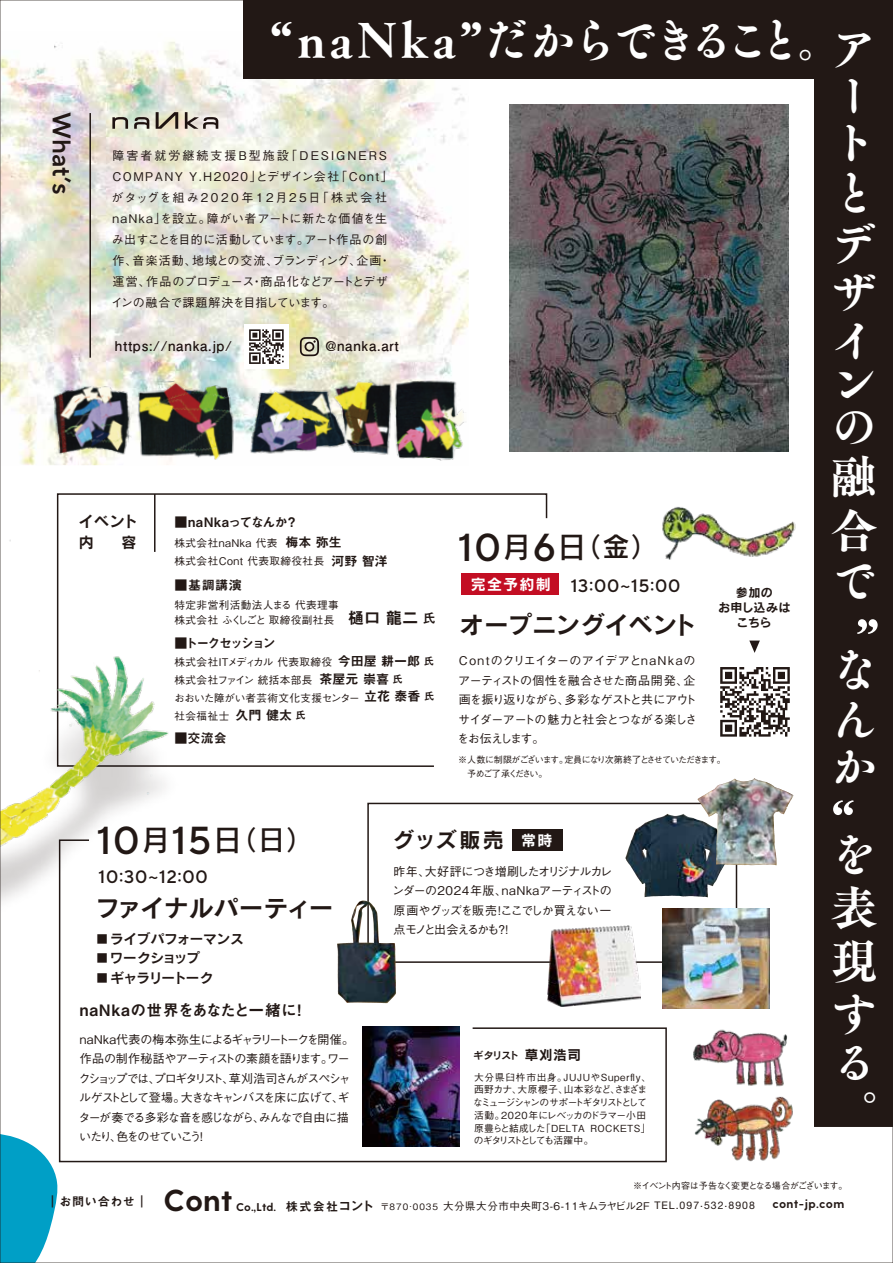
<style>
.page{position:relative;width:893px;height:1263px;background:#fff}
.page>*{position:absolute;margin:0;border:0;box-sizing:border-box;transform-origin:0 0}
.t1{font:46.5px/52.1px "Tsuku A Old Min Pr 6 E";letter-spacing:-.11em;color:#fff}
.t2{font:500 39px "TT Norms Pro";color:#221815}
.t3{font:700 30.45px "Greycliff CF";color:#221815}
.t4{font:25.5px "TT Norms Pro Dm Bd";color:#221815}
.t5{font:24px "Rodin Pro B";letter-spacing:.01em;color:#221815}
.t6{font:21px "Rodin Pro B";letter-spacing:.075em;color:#221815}
.t7{font:500 18px "TT Norms Pro";letter-spacing:.04em;color:#221815}
.t8{font:15.75px "Midashi Go Pro MB31";letter-spacing:.02em;color:#221815}
.t9{font:15px/20.9px "Rodin Pro B";color:#221815}
.t10{font:15px "Rodin Pro B";letter-spacing:.08em;color:#fff}
.t11{font:700 13.5px "Futo Go B101 Pro";letter-spacing:.05em;color:#1e1210}
.t12{font:13.5px "Rodin Pro B";letter-spacing:-.01em;color:#221815}
.t13{font:13.5px "Rodin Pro B";letter-spacing:-.06em;color:#221815}
.t14{font:13.5px "Rodin Pro B";letter-spacing:-.065em;color:#221815}
.t15{font:13.05px/18.1px "Midashi Go Pro MB31";color:#221815}
.t16{font:13.05px "Midashi Go Pro MB31";letter-spacing:-.055em;color:#221815}
.t17{font:13.05px "Midashi Go Pro MB31";letter-spacing:-.145em;color:#221815}
.t18{font:12.15px "Midashi Go Pro MB31";letter-spacing:.045em;color:#221815}
.t19{font:500 12px/21px "Gothic BBB Pro";letter-spacing:.065em;color:#221815}
.t20{font:500 12px/19.5px "Gothic BBB Pro";letter-spacing:-.04em;color:#221815;text-align:justify}
.t21{font:500 12px/19.5px "Gothic BBB Pro";letter-spacing:-.105em;color:#221815}
.t22{font:12px/15px "Rodin Pro B";letter-spacing:.03em;color:#221815;text-align:center}
.t23{font:700 12px "Greycliff CF";letter-spacing:.025em;color:#221815}
.t24{font:500 10.65px/18px "Gothic BBB Pro";letter-spacing:.04em;color:#221815}
.t25{font:500 9.75px/12.8px "Gothic BBB Pro";letter-spacing:-.025em;color:#221815}
.t26{font:9.75px "Rodin Pro B";letter-spacing:-.09em;color:#221815}
.t27{font:500 9px/13.5px "Gothic BBB Pro";letter-spacing:-.1em;color:#221815}
.s1{font-family:"Midashi Go Pro MB31";font-weight:400;font-size:13.05px}
.s2{font-family:"Midashi Go Pro MB31";font-weight:400;font-size:16.35px}
.s3{font-size:10.5px}
.s4{font-family:"Rodin Pro DB";font-weight:400;font-size:29.25px}
.s5{font-family:"Rodin Pro DB";font-weight:400;font-size:27.3px}
.s6{font-size:10.8px}
.s7{font-size:13.5px}
.s8{font-family:"Greycliff CF";font-weight:700;font-size:11.25px}
.s9{font-family:"Midashi Go Pro MB31";font-weight:400;font-size:12.15px}
.s10{font-family:"Midashi Go Pro MB31";font-weight:400;font-size:13.5px}
.s11{font-size:8.85px}
.s12{font-family:"Helvetica Neue LT Std";font-weight:400;font-size:10.5px}
</style>
<div class="page">
<img style="left:0;top:0;width:893px;height:1263px">
<h3 class="t4" style="left:80px;top:112px;width:84px;rotate:90deg">What’s</h3>
<h1 class="t1" style="left:271px;top:15px;width:575px">“naNka”だからできること。</h1>
<p class="t19" style="left:111px;top:144px;width:283px">障害者就労継続支援Ｂ型施設「DESIGNERS<br>COMPANY Y.H2020」とデザイン会社「Cont」がタッグを組み2020年12月25日「株式会社naNka」を設立。障がい者アートに新たな価値を生み出すことを目的に活動しています。アート作品の創作、音楽活動、地域との交流、ブランディング、企画・運営、作品のプロデュース・商品化などアートとデザインの融合で課題解決を目指しています。</p>
<p class="t11" style="left:115px;top:335px;width:119px">https://nanka.jp/</p>
<p class="t11" style="left:325px;top:336px;width:75px">@nanka.art</p>
<p class="t9" style="left:79px;top:510px;width:61px">イベント内 　容</p>
<p class="t16" style="left:175px;top:512px;width:125px">■naNkaってなんか？</p>
<p class="t24" style="left:175px;top:533px;width:215px">株式会社naNka 代表<br>株式会社Cont 代表取締役社長 <span class="s1">河野 智洋</span></p>
<p class="t15" style="left:285px;top:531px;width:58px">梅本 弥生</p>
<p class="t15" style="left:175px;top:575px;width:69px">■基調講演</p>
<p class="t24" style="left:175px;top:597px;width:263px;line-height:14.7px">特定非営利活動法人まる 代表理事<br>株式会社 ふくしごと 取締役副社長 <span class="s2">樋口 龍二</span> <span class="s1">氏</span></p>
<p class="t17" style="left:175px;top:633px;width:103px">■トークセッション</p>
<p class="t24" style="left:174px;top:651px;width:187px">株式会社ITメディカル 代表取締役<br>株式会社ファイン 統括本部長<br>おおいた障がい者芸術文化支援センター社会福祉士</p>
<p class="t15" style="left:320px;top:650px;width:116px;text-indent:18px">今田屋 耕一郎 <span class="s3">氏</span>茶屋元 崇喜 <span class="s3">氏</span></p>
<p class="t15" style="left:364px;top:685px;width:72px">立花 泰香 <span class="s3">氏</span></p>
<p class="t15" style="left:236px;top:704px;width:72px">久門 健太 <span class="s3">氏</span></p>
<p class="t15" style="left:175px;top:727px;width:54px">■交流会</p>
<h2 class="t2" style="left:458px;top:519px;width:201px">10<span class="s4">月</span>6<span class="s4">日</span><span class="s5">（金）</span></h2>
<p class="t10" style="left:471px;top:574px;width:81px">完全予約制</p>
<h3 class="t7" style="left:571px;top:572px;width:111px">13:00~15:00</h3>
<h3 class="t5" style="left:460px;top:608px;width:238px">オープニングイベント</h3>
<p class="t20" style="left:457px;top:650px;width:242px;text-align:left">ContのクリエイターのアイデアとnaNkaのアーティストの個性を融合させた商品開発、企画を振り返りながら、多彩なゲストと共にアウトサイダーアートの魅力と社会とつながる楽しさをお伝えします。</p>
<p class="t22" style="left:718px;top:584px;width:74px">参加の<br>お申し込みはこちら</p>
<p class="t27" style="left:458px;top:752px;width:269px">※人数に制限がございます。定員になり次第終了とさせていただきます。　予めご了承ください。</p>
<h2 class="t2" style="left:97px;top:812px;width:218px">10<span class="s4">月</span>15<span class="s4">日</span><span class="s5">（日）</span></h2>
<h3 class="t7" style="left:99px;top:863px;width:111px">10:30~12:00</h3>
<h3 class="t5" style="left:95px;top:892px;width:239px">ファイナルパーティー</h3>
<p class="t12" style="left:97px;top:930px;width:149px"><span class="s6">■</span> ライブパフォーマンス</p>
<p class="t14" style="left:97px;top:949px;width:104px"><span class="s6">■</span> ワークショップ</p>
<p class="t13" style="left:97px;top:969px;width:118px"><span class="s6">■</span> ギャラリートーク</p>
<h3 class="t8" style="left:80px;top:998px;width:229px">naNkaの世界をあなたと一緒に！</h3>
<p class="t21" style="left:78px;top:1028px;width:277px">naNka代表の梅本弥生によるギャラリートークを開催。作品の制作秘話やアーティストの素顔を語ります。ワークショップでは、プロギタリスト、草刈浩司さんがスペシャルゲストとして登場。大きなキャンバスを床に広げて、ギターが奏でる多彩な音を感じながら、みんなで自由に描いたり、色をのせていこう！</p>
<h3 class="t6" style="left:393px;top:826px;width:113px">グッズ販売</h3>
<p class="t10" style="left:521px;top:830px;width:33px">常時</p>
<p class="t20" style="left:392px;top:860px;width:222px">昨年、大好評につき増刷したオリジナルカレンダーの2024年版、naNkaアーティストの原画やグッズを販売！ここでしか買えない一点モノと出会えるかも？！</p>
<p class="t26" style="left:473px;top:1049px;width:109px">ギタリスト<span class="s7">草刈浩司</span></p>
<p class="t25" style="left:473px;top:1069px;width:179px">大分県臼杵市出身。JUJUやSuperfly、西野カナ、大原櫻子、山本彩など、さまざまなミュージシャンのサポートギタリストとして活動。2020年にレベッカのドラマー小田原豊らと結成した「DELTA ROCKETS」のギタリストとしても活躍中。</p>
<h1 class="t1" style="left:831px;top:27px;width:41px;line-height:46.5px">アート</h1>
<h1 class="t1" style="left:831px;top:170px;width:46px;line-height:49.1px">とデザイ</h1>
<h1 class="t1" style="left:831px;top:362px;width:44px;line-height:43.2px">ンの</h1>
<h1 class="t1" style="left:831px;top:451px;width:48px;line-height:54px">融合</h1>
<h1 class="t1" style="left:831px;top:535px;width:45px;line-height:90px">でな</h1>
<h1 class="t1" style="left:831px;top:698px;width:45px;line-height:46px">んか</h1>
<h1 class="t1" style="left:831px;top:829px;width:48px">を表現する。</h1>
<p class="t27" style="left:633px;top:1177px;width:216px">※イベント内容は予告なく変更となる場合がございます。</p>
<p class="t18" style="left:47px;top:1192px;width:103px">｜お問い合わせ｜</p>
<h3 class="t3" style="left:164px;top:1182px;width:71px">Cont</h3>
<p class="t24" style="left:236px;top:1195px;width:520px"><span class="s8">Co.,Ltd.</span> <span class="s9">株式会社</span><span class="s10">コント</span> <span class="s11">〒870</span><sup>.</sup><span class="s11">0035</span> 大分県大分市中央町3-6-11キムラヤビル2F <span class="s12">TEL.097</span><sup>.</sup><span class="s12">532</span><sup>.</sup><span class="s12">8908</span></p>
<p class="t23" style="left:772px;top:1197px;width:73px">cont-jp.com</p>
</div>
